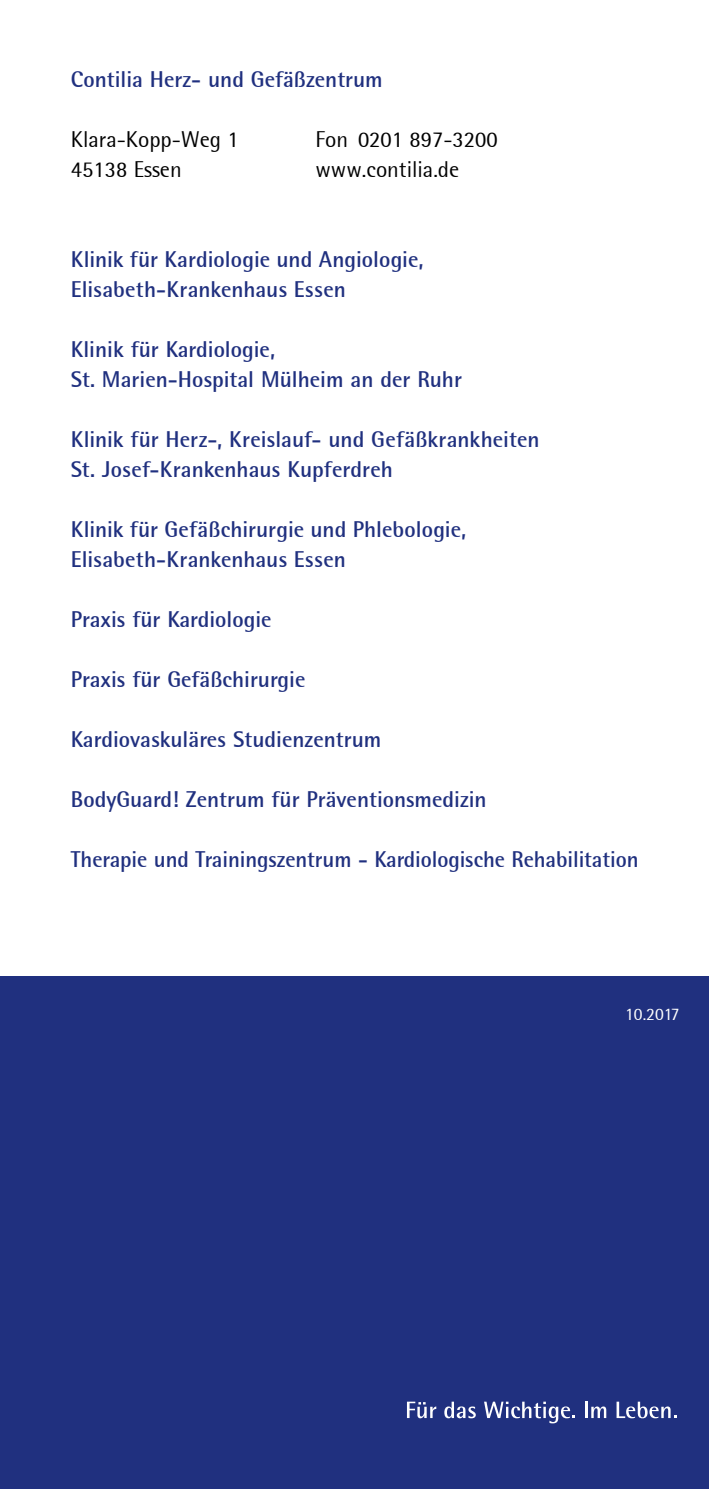
<style>
.page{position:relative;width:709px;height:1489px;background:#fff}
.page>*{position:absolute;margin:0;border:0;box-sizing:border-box;transform-origin:0 0}
.t1{font:700 22.5px/30px "Rotis Semi Sans";color:#20307f}
.t2{font:22.5px "Rotis Semi Sans";color:#000}
.t3{font:17.5px "Rotis Semi Sans";color:#fff}
</style>
<div class="page">
<div style="left:0;top:976px;width:709px;height:512px;background:#20307f"></div>
<svg style="left:407px;top:1401px;width:29px;height:17px"></svg>
<svg style="left:444px;top:1401px;width:32px;height:17px"></svg>
<svg style="left:484px;top:1401px;width:91px;height:22px"></svg>
<svg style="left:585px;top:1401px;width:21px;height:16px"></svg>
<svg style="left:616px;top:1401px;width:60px;height:17px"></svg>
<p class="t1" style="left:71px;top:64px;width:313px">Contilia Herz- und Gefäßzentrum</p>
<p class="t2" style="left:71px;top:126px;width:169px">Klara-Kopp-Weg 1</p>
<p class="t2" style="left:315px;top:126px;width:184px">Fon 0201 897-3200</p>
<p class="t2" style="left:71px;top:156px;width:112px">45138 Essen</p>
<p class="t2" style="left:315px;top:156px;width:145px">www.contilia.de</p>
<p class="t1" style="left:71px;top:244px;width:354px">Klinik für Kardiologie und Angiologie,<br>Elisabeth-Krankenhaus Essen</p>
<p class="t1" style="left:71px;top:334px;width:392px">Klinik für Kardiologie,<br>St. Marien-Hospital Mülheim an der Ruhr</p>
<p class="t1" style="left:71px;top:424px;width:470px">Klinik für Herz-, Kreislauf- und Gefäßkrankheiten<br>St. Josef-Krankenhaus Kupferdreh</p>
<p class="t1" style="left:71px;top:514px;width:397px">Klinik für Gefäßchirurgie und Phlebologie,<br>Elisabeth-Krankenhaus Essen</p>
<p class="t1" style="left:71px;top:604px;width:202px">Praxis für Kardiologie</p>
<p class="t1" style="left:71px;top:664px;width:236px">Praxis für Gefäßchirurgie</p>
<p class="t1" style="left:71px;top:724px;width:312px">Kardiovaskuläres Studienzentrum</p>
<p class="t1" style="left:71px;top:784px;width:417px">BodyGuard! Zentrum für Präventionsmedizin</p>
<p class="t1" style="left:71px;top:844px;width:569px">Therapie und Trainingszentrum - Kardiologische Rehabilitation</p>
<p class="t3" style="left:625px;top:1003px;width:56px">10.2017</p>
</div>
